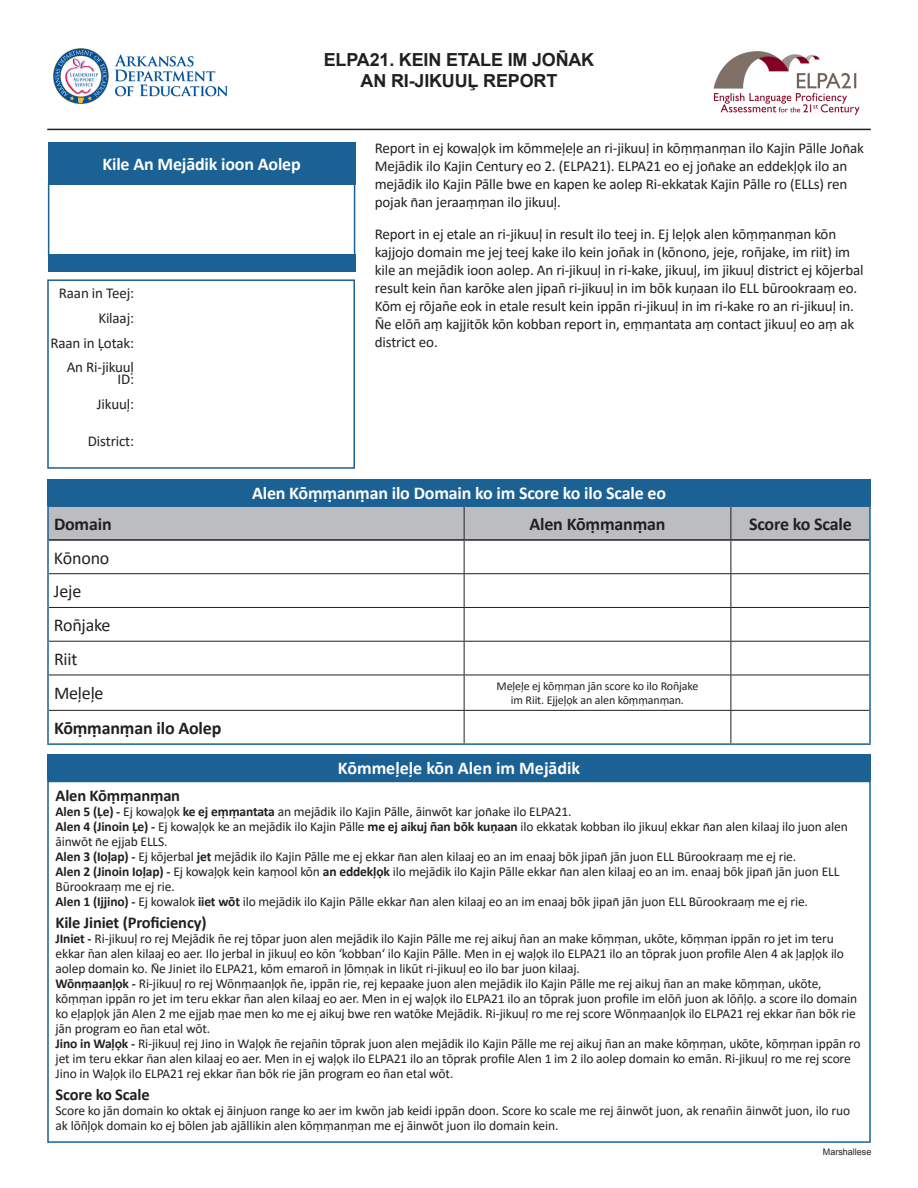
<style>
.page{position:relative;width:918px;height:1188px;background:#fff}
.page>*{position:absolute;margin:0;border:0;box-sizing:border-box;transform-origin:0 0}
.t1{font:700 18px "Calibri";letter-spacing:-.01em;color:#fff}
.t2{font:700 18px "Calibri";letter-spacing:-.01em;color:#231f20}
.t3{font:700 18px "Arial";letter-spacing:-.01em;color:#231f20}
.t4{font:18px "Calibri";letter-spacing:-.01em;color:#231f20}
.t5{font:700 16.5px "Calibri";letter-spacing:-.01em;color:#231f20}
.t6{font:15px/18px "Calibri";letter-spacing:-.01em;color:#231f20}
.t7{font:13.5px/15px "Calibri";letter-spacing:-.01em;color:#231f20}
.t8{font:12px/14.4px "Calibri";letter-spacing:-.01em;color:#231f20;text-align:center}
.t9{font:9px "Arial";color:#231f20}
.s1{font-weight:700}
</style>
<div class="page">
<div style="left:47px;top:279px;width:308px;height:190px;border:2px solid #1b6194"></div>
<div style="left:48px;top:183px;width:307px;height:73px;background:#fff;border:2px solid #1b6194"></div>
<div style="left:48px;top:142px;width:307px;height:42px;background:#1b6194"></div>
<img style="left:54px;top:48px;width:173px;height:56px">
<img style="left:713px;top:51px;width:147px;height:65px">
<div style="left:48px;top:254px;width:307px;height:18px;background:#1b6194"></div>
<hr style="left:47px;top:129px;width:824px;height:1px;background:#231f20">
<div style="left:47px;top:479px;width:824px;height:27px;background:#1b6194"></div>
<div style="left:49px;top:507px;width:820px;height:32px;background:#bcbdc0"></div>
<hr style="left:464px;top:507px;width:1px;height:32px;background:#231f20">
<hr style="left:731px;top:507px;width:1px;height:32px;background:#231f20">
<hr style="left:464px;top:541px;width:1px;height:32px;background:#231f20">
<hr style="left:731px;top:541px;width:1px;height:32px;background:#231f20">
<hr style="left:49px;top:573px;width:415px;height:1px;background:#231f20">
<hr style="left:464px;top:573px;width:267px;height:1px;background:#231f20">
<hr style="left:464px;top:574px;width:1px;height:33px;background:#231f20">
<hr style="left:731px;top:573px;width:138px;height:1px;background:#231f20">
<hr style="left:731px;top:574px;width:1px;height:33px;background:#231f20">
<hr style="left:49px;top:607px;width:415px;height:1px;background:#231f20">
<hr style="left:464px;top:607px;width:267px;height:1px;background:#231f20">
<hr style="left:464px;top:608px;width:1px;height:33px;background:#231f20">
<hr style="left:731px;top:607px;width:138px;height:1px;background:#231f20">
<hr style="left:731px;top:608px;width:1px;height:33px;background:#231f20">
<hr style="left:49px;top:641px;width:415px;height:1px;background:#231f20">
<hr style="left:464px;top:641px;width:267px;height:1px;background:#231f20">
<hr style="left:464px;top:642px;width:1px;height:33px;background:#231f20">
<hr style="left:731px;top:641px;width:138px;height:1px;background:#231f20">
<hr style="left:731px;top:642px;width:1px;height:33px;background:#231f20">
<hr style="left:49px;top:675px;width:415px;height:1px;background:#231f20">
<hr style="left:464px;top:675px;width:267px;height:1px;background:#231f20">
<hr style="left:464px;top:675px;width:1px;height:35px;background:#231f20">
<hr style="left:731px;top:675px;width:138px;height:1px;background:#231f20">
<hr style="left:731px;top:675px;width:1px;height:35px;background:#231f20">
<hr style="left:49px;top:710px;width:415px;height:1px;background:#231f20">
<hr style="left:464px;top:710px;width:267px;height:1px;background:#231f20">
<hr style="left:464px;top:711px;width:1px;height:32px;background:#231f20">
<hr style="left:731px;top:710px;width:138px;height:1px;background:#231f20">
<hr style="left:731px;top:711px;width:1px;height:32px;background:#231f20">
<hr style="left:49px;top:539px;width:415px;height:2px;background:#231f20">
<hr style="left:464px;top:539px;width:267px;height:2px;background:#231f20">
<hr style="left:731px;top:539px;width:138px;height:2px;background:#231f20">
<hr style="left:47px;top:505px;width:417px;height:2px;background:#1b6194">
<hr style="left:47px;top:507px;width:2px;height:33px;background:#1b6194">
<hr style="left:464px;top:505px;width:267px;height:2px;background:#1b6194">
<hr style="left:731px;top:505px;width:140px;height:2px;background:#1b6194">
<hr style="left:869px;top:507px;width:2px;height:33px;background:#1b6194">
<hr style="left:47px;top:540px;width:2px;height:34px;background:#1b6194">
<hr style="left:869px;top:540px;width:2px;height:34px;background:#1b6194">
<hr style="left:47px;top:574px;width:2px;height:33px;background:#1b6194">
<hr style="left:869px;top:574px;width:2px;height:33px;background:#1b6194">
<hr style="left:47px;top:607px;width:2px;height:34px;background:#1b6194">
<hr style="left:869px;top:607px;width:2px;height:34px;background:#1b6194">
<hr style="left:47px;top:641px;width:2px;height:34px;background:#1b6194">
<hr style="left:869px;top:641px;width:2px;height:34px;background:#1b6194">
<hr style="left:47px;top:675px;width:2px;height:35px;background:#1b6194">
<hr style="left:869px;top:675px;width:2px;height:35px;background:#1b6194">
<hr style="left:47px;top:710px;width:2px;height:33px;background:#1b6194">
<hr style="left:869px;top:710px;width:2px;height:33px;background:#1b6194">
<hr style="left:47px;top:743px;width:417px;height:2px;background:#1b6194">
<hr style="left:464px;top:743px;width:267px;height:2px;background:#1b6194">
<hr style="left:731px;top:743px;width:140px;height:2px;background:#1b6194">
<div style="left:47px;top:754px;width:824px;height:27px;background:#1b6194"></div>
<div style="left:47px;top:781px;width:824px;height:362px;border:2px solid #1b6194"></div>
<p class="t1" style="left:102px;top:151px;width:200px">Kile An Mejādik ioon Aolep</p>
<p class="t6" style="left:59px;top:284px;width:77px">Raan in Teej:</p>
<p class="t6" style="left:98px;top:309px;width:37px">Kilaaj:</p>
<p class="t6" style="left:51px;top:333px;width:85px">Raan in Ļotak:</p>
<p class="t6" style="left:67px;top:361px;width:69px;line-height:12px;text-align:right">An Ri-jikuuļ<br>ID:</p>
<p class="t6" style="left:97px;top:395px;width:39px">Jikuuļ:</p>
<p class="t6" style="left:88px;top:432px;width:48px">District:</p>
<p class="t3" style="left:324px;top:47px;width:272px">ELPA21. KEIN ETALE IM JON̄AK</p>
<p class="t3" style="left:361px;top:68px;width:198px">AN RI-JIKUUĻ REPORT</p>
<p class="t6" style="left:375px;top:139px;width:491px">Report in ej kowaļọk im kōmmeļeļe an ri-jikuuļ in kōṃṃanṃan ilo Kajin Pālle Jon̄ak Mejādik ilo Kajin Century eo 2. (ELPA21). ELPA21 eo ej jon̄ake an eddekļọk ilo an mejādik ilo Kajin Pālle bwe en kapen ke aolep Ri-ekkatak Kajin Pālle ro (ELLs) ren pojak n̄an jeraaṃṃan ilo jikuuļ.</p>
<p class="t6" style="left:375px;top:224px;width:490px">Report in ej etale an ri-jikuuļ in result ilo teej in. Ej leļọk alen kōṃṃanṃan kōn kajjojo domain me jej teej kake ilo kein jon̄ak in (kōnono, jeje, ron̄jake, im riit) im kile an mejādik ioon aolep. An ri-jikuuļ in ri-kake, jikuuļ, im jikuuļ district ej kōjerbal result kein n̄an karōke alen jipan̄ri-jikuuļ in im bōk kuņaan ilo ELL būrookraaṃ eo.<br>Kōm ej rōjan̄e eok in etale result kein ippān ri-jikuuļ in im ri-kake ro an ri-jikuuļ in.<br>N̄e elōn̄aṃ kajjitōk kōn kobban report in, eṃṃantata aṃ contact jikuuļ eo aṃ ak district eo.</p>
<p class="t1" style="left:252px;top:481px;width:415px">Alen Kōṃṃanṃan ilo Domain ko im Score ko ilo Scale eo</p>
<p class="t2" style="left:54px;top:511px;width:59px">Domain</p>
<p class="t2" style="left:529px;top:511px;width:138px">Alen Kōṃṃanṃan</p>
<p class="t2" style="left:749px;top:511px;width:104px">Score ko Scale</p>
<p class="t4" style="left:54px;top:545px;width:57px">Kōnono</p>
<p class="t4" style="left:54px;top:579px;width:29px">Jeje</p>
<p class="t4" style="left:54px;top:613px;width:58px">Ron̄jake</p>
<p class="t4" style="left:54px;top:646px;width:25px">Riit</p>
<p class="t4" style="left:54px;top:681px;width:51px">Meļeļe</p>
<p class="t8" style="left:497px;top:678px;width:203px">Meļeļe ej kōṃṃan jān score ko ilo Ron̄jake im Riit. Ejjeļọk an alen kōṃṃanṃan.</p>
<p class="t2" style="left:54px;top:715px;width:169px">Kōṃṃanṃan ilo Aolep</p>
<p class="t1" style="left:338px;top:755px;width:244px">Kōmmeļeļe kōn Alen im Mejādik</p>
<p class="t5" style="left:56px;top:784px;width:126px">Alen Kōṃṃanṃan</p>
<p class="t7" style="left:56px;top:804px;width:518px"><span class="s1">Alen 5 (Ļe) -</span> Ej kowaļọk <span class="s1">ke ej eṃṃantata</span> an mejādik ilo Kajin Pālle, āinwōt kar jon̄ake ilo ELPA21.</p>
<p class="t7" style="left:55px;top:819px;width:794px"><span class="s1">Alen 4 (Jinoin Ļe) -</span> Ej kowaļọk ke an mejādik ilo Kajin Pālle <span class="s1">me ej aikuj n̄an bōk kuņaan</span> ilo ekkatak kobban ilo jikuuļ ekkar n̄an alen kilaaj ilo juon alen āinwōt n̄e ejjab ELLS.</p>
<p class="t7" style="left:56px;top:849px;width:742px"><span class="s1">Alen 3 (Ioļap) -</span> Ej kōjerbal <span class="s1">jet</span> mejādik ilo Kajin Pālle me ej ekkar n̄an alen kilaaj eo an im enaaj bōk jipan̄jān juon ELL Būrookraaṃ me ej rie.</p>
<p class="t7" style="left:56px;top:864px;width:785px"><span class="s1">Alen 2 (Jinoin Ioļap) -</span> Ej kowaļọk kein kaṃool kōn <span class="s1">an eddekļọk</span> ilo mejādik ilo Kajin Pālle ekkar n̄an alen kilaaj eo an im. enaaj bōk jipan̄jān juon ELL<br>Būrookraaṃ me ej rie.</p>
<p class="t7" style="left:56px;top:894px;width:754px"><span class="s1">Alen 1 (Ijjino) -</span> Ej kowalok <span class="s1">iiet wōt</span> ilo mejādik ilo Kajin Pālle ekkar n̄an alen kilaaj eo an im enaaj bōk jipan̄jān juon ELL Būrookraaṃ me ej rie.</p>
<p class="t5" style="left:56px;top:911px;width:153px">Kile Jiniet (Proficiency)</p>
<p class="t7" style="left:56px;top:931px;width:790px"><span class="s1">JIniet -</span> Ri-jikuuļ ro rej Mejādik n̄e rej tōpar juon alen mejādik ilo Kajin Pālle me rej aikuj n̄an an make kōṃṃan, ukōte, kōṃṃan ippān ro jet im teru ekkar n̄an alen kilaaj eo aer. Ilo jerbal in jikuuļ eo kōn ʻkobbanʻ ilo Kajin Pālle. Men in ej waļọk ilo ELPA21 ilo an tōprak juon profile Alen 4 ak ļapļọk ilo aolep domain ko. N̄e Jiniet ilo ELPA21, kōm emaron̄in ļōmņak in likūt ri-jikuuļ eo ilo bar juon kilaaj.</p>
<p class="t7" style="left:56px;top:976px;width:803px"><span class="s1">Wōnṃaanļọk -</span> Ri-jikuuļ ro rej Wōnṃaanļọk n̄e, ippān rie, rej kepaake juon alen mejādik ilo Kajin Pālle me rej aikuj n̄an an make kōṃṃan, ukōte, kōṃṃan ippān ro jet im teru ekkar n̄an alen kilaaj eo aer. Men in ej waļọk ilo ELPA21 ilo an tōprak juon profile im elōn̄juon ak lōn̄ļọ. a score ilo domain ko eļapļọk jān Alen 2 me ejjab ṃae men ko me ej aikuj bwe ren watōke Mejādik. Ri-jikuuļ ro me rej score Wōnṃaanļọk ilo ELPA21 rej ekkar n̄an bōk rie jān program eo n̄an etal wōt.</p>
<p class="t7" style="left:56px;top:1036px;width:806px"><span class="s1">Jino in Waļọk -</span> Ri-jikuuļ rej Jino in Waļọk n̄e rejan̄in tōprak juon alen mejādik ilo Kajin Pālle me rej aikuj n̄an an make kōṃṃan, ukōte, kōṃṃan ippān ro jet im teru ekkar n̄an alen kilaaj eo aer. Men in ej waļọk ilo ELPA21 ilo an tōprak profile Alen 1 im 2 ilo aolep domain ko emān. Ri-jikuuļ ro me rej score<br>Jino in Waļọk ilo ELPA21 rej ekkar n̄an bōk rie jān program eo n̄an etal wōt.</p>
<p class="t5" style="left:56px;top:1083px;width:96px">Score ko Scale</p>
<p class="t7" style="left:55px;top:1102px;width:796px">Score ko jān domain ko oktak ej āinjuon range ko aer im kwōn jab keidi ippān doon. Score ko scale me rej āinwōt juon, ak renan̄in āinwōt juon, ilo ruo ak lōn̄ļọk domain ko ej bōlen jab ajāllikin alen kōṃṃanṃan me ej āinwōt juon ilo domain kein.</p>
<p class="t9" style="left:823px;top:1146px;width:50px">Marshallese</p>
</div>
